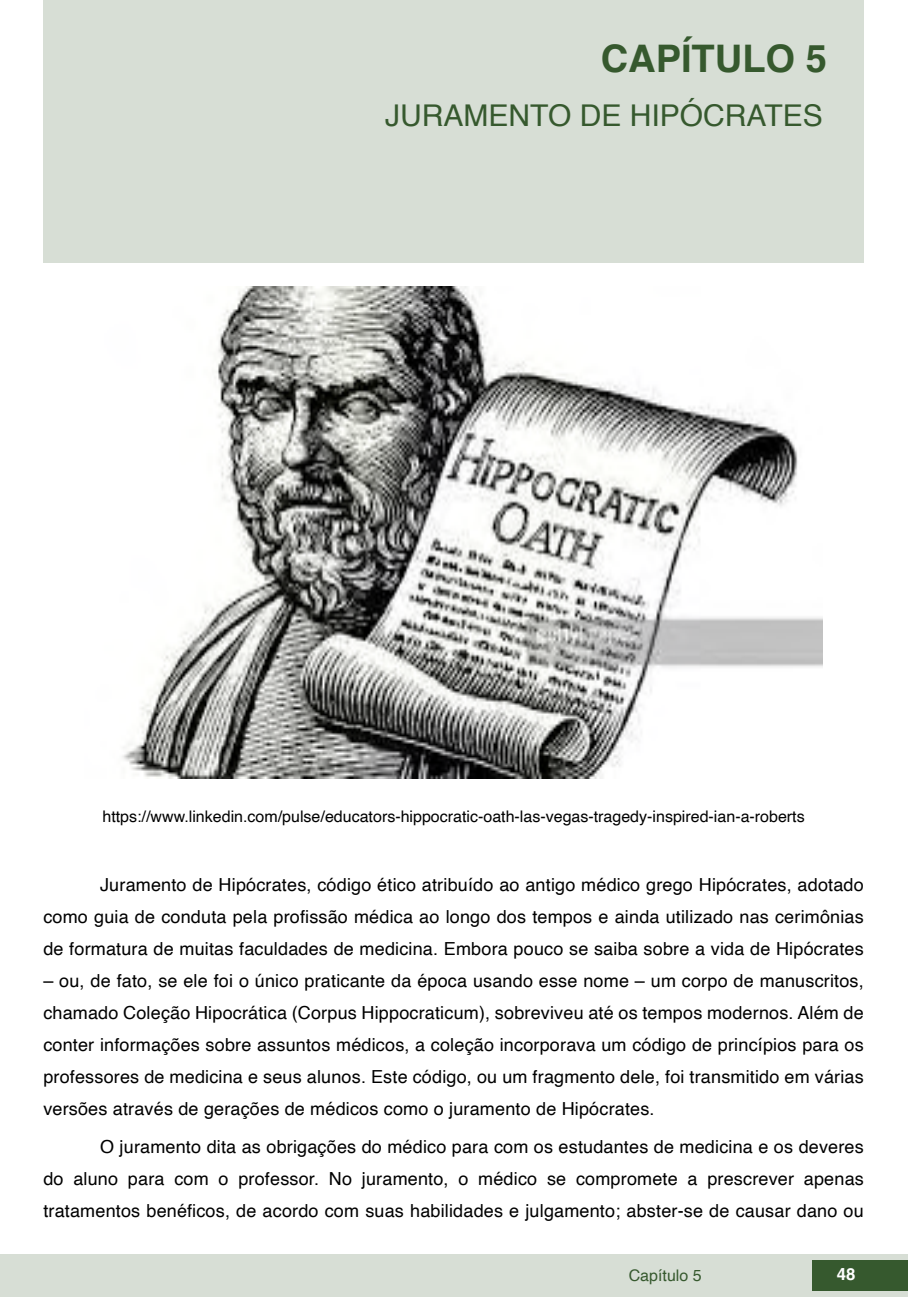
<style>
.page{position:relative;width:908px;height:1304px;background:#fff}
.page>*{position:absolute;margin:0;border:0;box-sizing:border-box;transform-origin:0 0}
.t1{font:700 38px "Helvetica";color:#36592e}
.nome_artigos{font:30px "Helvetica";color:#36592e}
.txt{font:18px/32px "Helvetica";letter-spacing:.01em;color:#000;text-align:justify}
.t2{font:700 16.8px "Helvetica";color:#fff}
.imagens_graf_tab{font:16px "Helvetica";color:#000}
.t3{font:16px "Helvetica";color:#36592e}
</style>
<div class="page">
<div style="left:0;top:1254px;width:906px;height:43px;background:#d7ded5"></div>
<div style="left:812px;top:1261px;width:95px;height:30px;background:#36592e"></div>
<div style="left:43px;top:0;width:820px;height:263px;background:#d7ded5"></div>
<img style="left:122px;top:287px;width:700px;height:491px">
<h1 class="t1" style="left:600px;top:35px;width:227px">CAPÍTULO 5</h1>
<p class="nome_artigos" style="left:385px;top:93px;width:439px">JURAMENTO DE HIPÓCRATES</p>
<p class="imagens_graf_tab" style="left:102px;top:804px;width:703px">https://www.linkedin.com/pulse/educators-hippocratic-oath-las-vegas-tragedy-inspired-ian-a-roberts</p>
<p class="txt" style="left:43px;top:870px;width:821px;text-indent:57px">Juramento de Hipócrates, código ético atribuído ao antigo médico grego Hipócrates, adotado como guia de conduta pela profissão médica ao longo dos tempos e ainda utilizado nas cerimônias de formatura de muitas faculdades de medicina. Embora pouco se saiba sobre a vida de Hipócrates</p>
<p class="txt" style="left:43px;top:966px;width:821px">– ou, de fato, se ele foi o único praticante da época usando esse nome – um corpo de manuscritos, chamado Coleção Hipocrática (Corpus Hippocraticum), sobreviveu até os tempos modernos. Além de conter informações sobre assuntos médicos, a coleção incorporava um código de princípios para os professores de medicina e seus alunos. Este código, ou um fragmento dele, foi transmitido em várias versões através de gerações de médicos como o juramento de Hipócrates.</p>
<p class="txt" style="left:43px;top:1131px;width:821px;text-indent:57px">O juramento dita as obrigações do médico para com os estudantes de medicina e os deveres do aluno para com o professor. No juramento, o médico se compromete a prescrever apenas tratamentos benéficos, de acordo com suas habilidades e julgamento; abster-se de causar dano ou</p>
<p class="t3" style="left:628px;top:1263px;width:74px">Capítulo 5</p>
<p class="t2" style="left:836px;top:1264px;width:20px">48</p>
</div>
